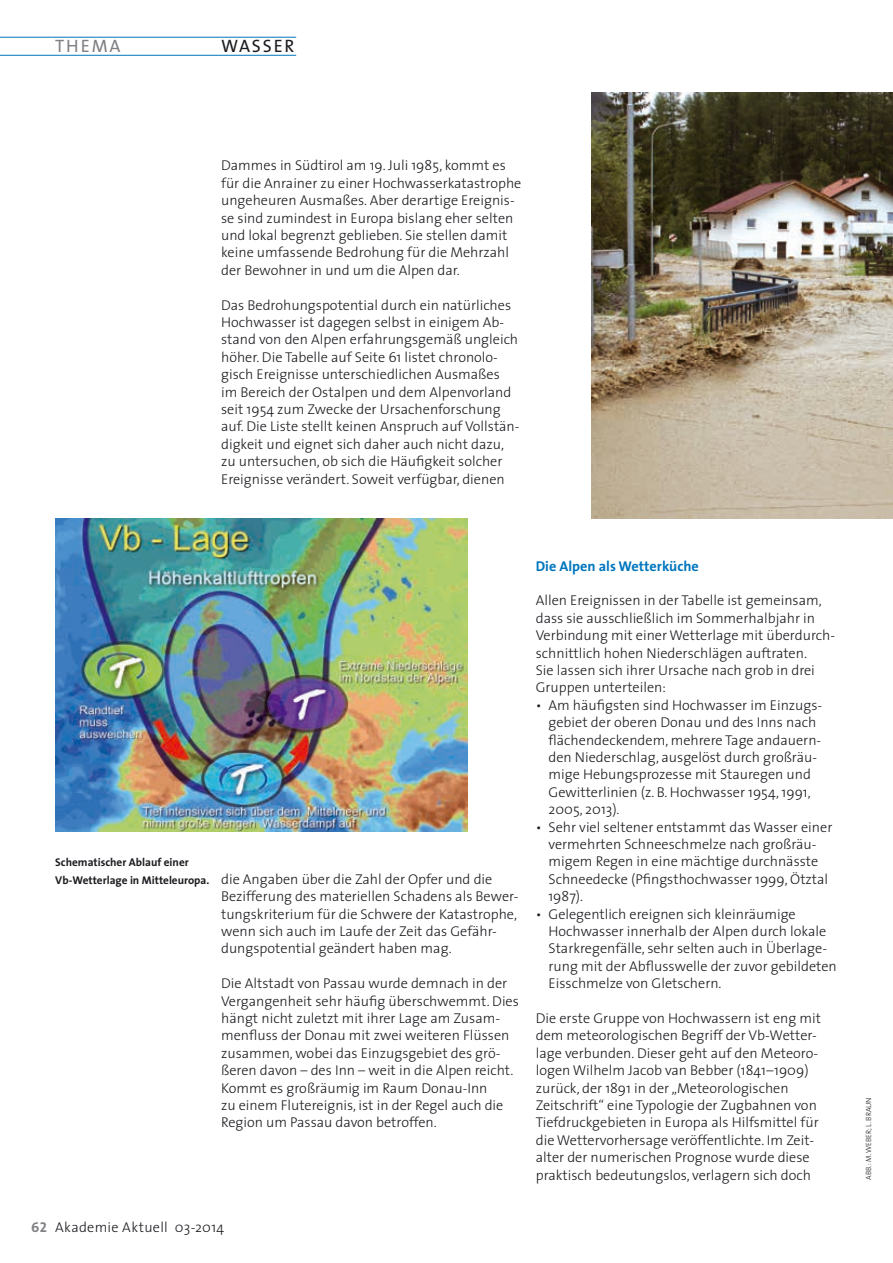
<style>
.page{position:relative;width:893px;height:1263px;background:#fff}
.page>*{position:absolute;margin:0;border:0;box-sizing:border-box;transform-origin:0 0}
.t1{font:18px "The Sans Caps";letter-spacing:.1em;color:#1b1c20}
.t2{font:18px "The Sans";letter-spacing:.095em;color:#818084}
.t3{font:300 14.25px/17.4px "The Sans";color:#1b1c20}
.t4{font:300 14.25px "The Sans";letter-spacing:.02em;color:#1b1c20}
.t5{font:700 14.25px "The Sans";color:#0076be}
.t6{font:700 11.25px/17.4px "The Sans";color:#1b1c20}
.t7{font:7.5px "The Sans Light Caps";color:#1b1c20}
.s1{font-family:"The Sans Bold Caps";font-weight:400;color:#818084}
</style>
<div class="page">
<img style="left:591px;top:93px;width:302px;height:425px">
<img style="left:55px;top:518px;width:413px;height:314px">
<hr style="left:0;top:55px;width:296px;height:1px;background:#0076be">
<hr style="left:0;top:37px;width:296px;height:1px;background:#0076be">
<p class="t2" style="left:55px;top:31px;width:67px">THEMA</p>
<p class="t1" style="left:221px;top:31px;width:75px">WASSER</p>
<p class="t3" style="left:221px;top:156px;width:302px">Dammes in Südtirol am 19. Juli 1985, kommt es für die Anrainer zu einer Hochwasserkatastrophe ungeheuren Ausmaßes. Aber derartige Ereignis&shy;se sind zumindest in Europa bislang eher selten und lokal begrenzt geblieben. Sie stellen damit keine umfassende Bedrohung für die Mehrzahl der Bewohner in und um die Alpen dar.</p>
<p class="t3" style="left:221px;top:296px;width:300px">Das Bedrohungspotential durch ein natürliches Hochwasser ist dagegen selbst in einigem Ab&shy;stand von den Alpen erfahrungsgemäß ungleich höher. Die Tabelle auf Seite 61 listet chronolo&shy;gisch Ereignisse unterschiedlichen Ausmaßes im Bereich der Ostalpen und dem Alpenvorland seit 1954 zum Zwecke der Ursachenforschung auf. Die Liste stellt keinen Anspruch auf Vollstän&shy;digkeit und eignet sich daher auch nicht dazu, zu untersuchen, ob sich die Häufigkeit solcher Ereignisse verändert. Soweit verfügbar, dienen</p>
<p class="t6" style="left:55px;top:854px;width:156px">Schematischer Ablauf einer<br>Vb-Wetterlage in Mitteleuropa.</p>
<p class="t3" style="left:221px;top:870px;width:299px">die Angaben über die Zahl der Opfer und die Bezifferung des materiellen Schadens als Bewer&shy;tungskriterium für die Schwere der Katastrophe, wenn sich auch im Laufe der Zeit das Gefähr&shy;dungspotential geändert haben mag.</p>
<p class="t3" style="left:221px;top:974px;width:299px">Die Altstadt von Passau wurde demnach in der Vergangenheit sehr häufig überschwemmt. Dies hängt nicht zuletzt mit ihrer Lage am Zusam&shy;menfluss der Donau mit zwei weiteren Flüssen zusammen, wobei das Einzugsgebiet des grö&shy;ßeren davon – des I nn – weit in die Alpen reicht.<br>Kommt es großräumig im Raum Donau-I nn<br>zu einem Flutereignis, ist in der Regel auch die Region um Passau davon betroffen.</p>
<p class="t4" style="left:31px;top:1215px;width:194px"><span class="s1">62</span> Akademie Aktuell 03-2014</p>
<p class="t5" style="left:536px;top:554px;width:165px">Die Alpen als Wetterküche</p>
<p class="t3" style="left:536px;top:591px;width:301px">Allen Ereignissen in der Tabelle ist gemeinsam, dass sie ausschließlich im Sommerhalbjahr in Verbindung mit einer Wetterlage mit überdurch&shy;schnittlich hohen N iederschlägen auftraten.<br>Sie lassen sich ihrer Ursache nach grob in drei Gruppen unterteilen:</p>
<p class="t3" style="left:548px;top:696px;width:275px;text-indent:-13px">• Am häufigsten sind Hochwasser im Einzugs&shy;gebiet der oberen Donau und des I nns nach flächendeckendem, mehrere Tage andauern&shy;den N iederschlag, ausgelöst durch großräu&shy;mige Hebungsprozesse mit Stauregen und Gewitterlinien (z. B. Hochwasser 1954, 1991, 2005, 2013).</p>
<p class="t3" style="left:548px;top:817px;width:285px;text-indent:-13px">• Sehr viel seltener entstammt das Wasser einer vermehrten Schneeschmelze nach großräu&shy;migem Regen in eine mächtige durchnässte Schneedecke (Pfingsthochwasser 1999, Ötztal 1987).</p>
<p class="t3" style="left:548px;top:904px;width:290px;text-indent:-13px">• Gelegentlich ereignen sich kleinräumige Hochwasser innerhalb der Alpen durch lokale Starkregenfälle, sehr selten auch in Überlage&shy;rung mit der Abflusswelle der zuvor gebildeten Eisschmelze von Gletschern.</p>
<p class="t3" style="left:536px;top:1009px;width:287px">Die erste Gruppe von Hochwassern ist eng mit dem meteorologischen Begriff der Vb-Wetter&shy;lage verbunden. Dieser geht auf den Meteoro&shy;logen Wilhelm Jacob van Bebber (1841–1909) zurück, der 1891 in der „Meteorologischen Zeitschrift“ eine Typologie der Zugbahnen von Tiefdruckgebieten in Europa als Hilfsmittel für die Wettervorhersage veröffentlichte. I m Zeit&shy;alter der numerischen Prognose wurde diese praktisch bedeutungslos, verlagern sich doch</p>
<p class="t7" style="left:862px;top:1180px;width:84px;rotate:-90deg">Abb.: M. Weber; L. B raun</p>
</div>
